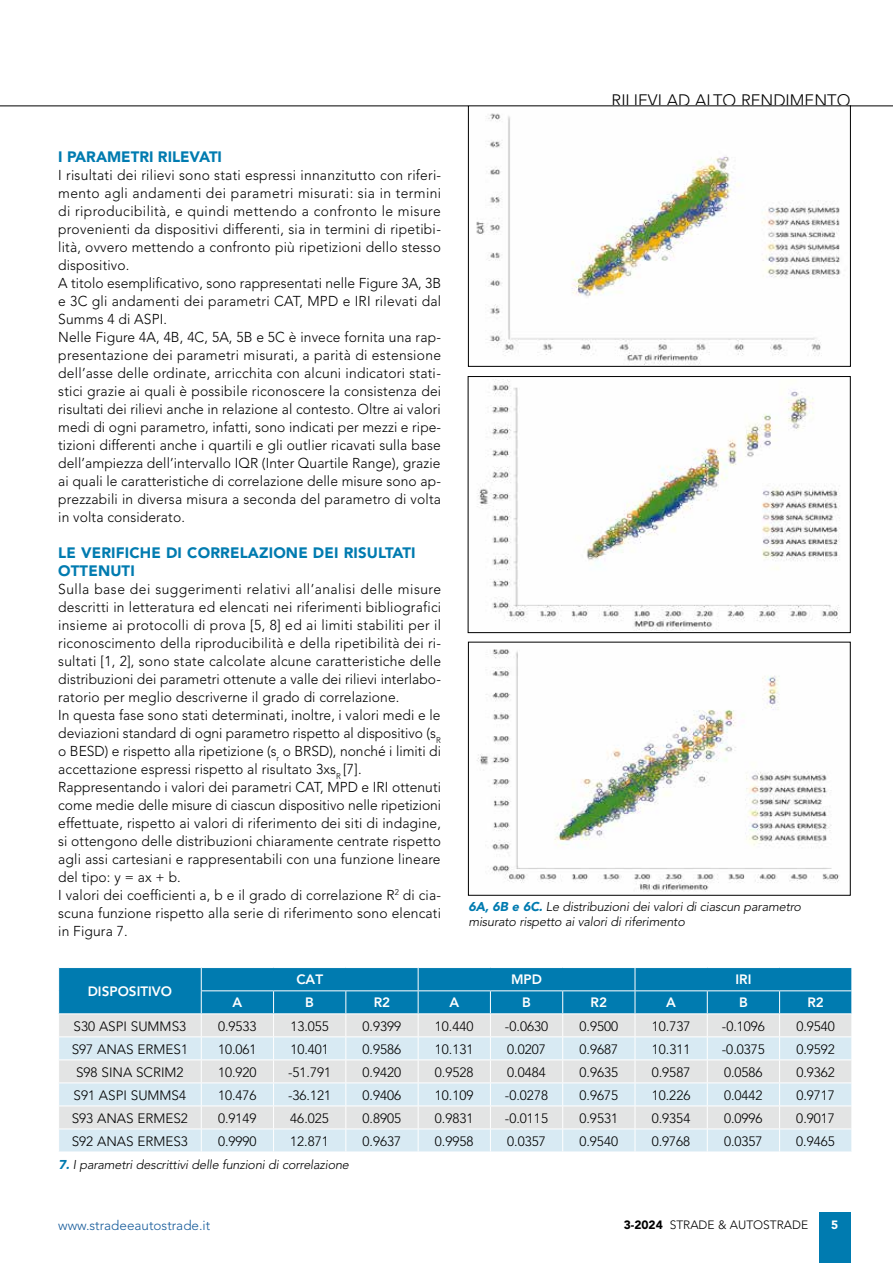
<style>
.page{position:relative;width:893px;height:1263px;background:#fff}
.page>*{position:absolute;margin:0;border:0;box-sizing:border-box;transform-origin:0 0}
.t1{font:300 16.5px "Avenir";color:#000}
.t2{font:900 15px/18px "Avenir";letter-spacing:.01em;color:#007bb0}
.t3{font:300 14.25px/18px "Avenir";letter-spacing:.01em;color:#000}
.t4{font:300 13.5px "Avenir";color:#000}
.t5{font:800 13.5px "Avenir";color:#fff}
.t6{font:300 13.5px "Avenir";color:#165b9a}
.t7{font:italic 300 12.75px/14.2px "Avenir";letter-spacing:-.015em;color:#000}
.t8{font:300 12px "Avenir";color:#000}
.t9{font:900 12px "Avenir";color:#fff}
.s1{font-weight:900;color:#007bb0}
.s2{font-weight:900}
</style>
<div class="page">
<hr style="left:0;top:106px;width:893px;height:1px;background:#000">
<div style="left:819px;top:1212px;width:31px;height:51px;background:#007bb0"></div>
<img style="left:477px;top:649px;width:362px;height:243px">
<img style="left:477px;top:379px;width:363px;height:252px">
<div style="left:468px;top:376px;width:382px;height:257px;border:1px solid #000"></div>
<img style="left:476px;top:113px;width:365px;height:252px">
<div style="left:468px;top:106px;width:383px;height:261px;border:1px solid #000"></div>
<svg style="left:58px;top:967px;width:794px;height:184px;background:#aacede"></svg>
<hr style="left:201px;top:1013px;width:73px;height:1px;background:#fff">
<hr style="left:274px;top:1013px;width:72px;height:1px;background:#fff">
<hr style="left:346px;top:1013px;width:72px;height:1px;background:#fff">
<p class="t2" style="left:58px;top:148px;width:165px">I PARAMETRI RILEVATI</p>
<p class="t3" style="left:58px;top:166px;width:384px">I risultati dei rilievi sono stati espressi innanzitutto con riferi&shy;mento agli andamenti dei parametri misurati: sia in termini di riproducibilità, e quindi mettendo a confronto le misure provenienti da dispositivi differenti, sia in termini di ripetibi&shy;lità, ovvero mettendo a confronto più ripetizioni dello stesso dispositivo.<br>A titolo esemplificativo, sono rappresentati nelle Figure 3A, 3B e 3C gli andamenti dei parametri CAT, MPD e IRI rilevati dal Summs 4 di ASPI.<br>Nelle Figure 4A, 4B, 4C, 5A, 5B e 5C è invece fornita una rap&shy;presentazione dei parametri misurati, a parità di estensione dell’asse delle ordinate, arricchita con alcuni indicatori stati&shy;stici grazie ai quali è possibile riconoscere la consistenza dei risultati dei rilievi anche in relazione al contesto. Oltre ai valori medi di ogni parametro, infatti, sono indicati per mezzi e ripe&shy;tizioni differenti anche i quartili e gli outlier ricavati sulla base dell’ampiezza dell’intervallo IQR (Inter Quartile Range), grazie ai quali le caratteristiche di correlazione delle misure sono ap&shy;prezzabili in diversa misura a seconda del parametro di volta in volta considerato.</p>
<p class="t2" style="left:58px;top:544px;width:359px">LE VERIFICHE DI CORRELAZIONE DEI RISULTATI<br>OTTENUTI</p>
<p class="t3" style="left:58px;top:580px;width:384px">Sulla base dei suggerimenti relativi all’analisi delle misure descritti in letteratura ed elencati nei riferimenti bibliografici insieme ai protocolli di prova [5, 8] ed ai limiti stabiliti per il riconoscimento della riproducibilità e della ripetibilità dei ri&shy;sultati [1, 2], sono state calcolate alcune caratteristiche delle distribuzioni dei parametri ottenute a valle dei rilievi interlabo&shy;ratorio per meglio descriverne il grado di correlazione.<br>In questa fase sono stati determinati, inoltre, i valori medi e le deviazioni standard di ogni parametro rispetto al dispositivo (s<sub>R </sub>o BESD) e rispetto alla ripetizione (s<sub>r</sub> o BRSD), nonché i limiti di accettazione espressi rispetto al risultato 3xs<sub>R</sub> [7].<br>Rappresentando i valori dei parametri CAT, MPD e IRI ottenuti come medie delle misure di ciascun dispositivo nelle ripetizioni effettuate, rispetto ai valori di riferimento dei siti di indagine, si ottengono delle distribuzioni chiaramente centrate rispetto agli assi cartesiani e rappresentabili con una funzione lineare del tipo: y = ax + b.<br>I valori dei coefficienti a, b e il grado di correlazione R<sup>2</sup> di cia&shy;scuna funzione rispetto alla serie di riferimento sono elencati in Figura 7.</p>
<p class="t1" style="left:612px;top:90px;width:240px">RILIEVI AD ALTO RENDIMENTO</p>
<p class="t7" style="left:468px;top:900px;width:334px"><span class="s1">6A, 6B e 6C.</span> Le distribuzioni dei valori di ciascun parametro misurato rispetto ai valori di riferimento</p>
<p class="t5" style="left:88px;top:983px;width:86px">DISPOSITIVO</p>
<p class="t5" style="left:296px;top:972px;width:28px">CAT</p>
<p class="t5" style="left:511px;top:972px;width:32px">MPD</p>
<p class="t5" style="left:735px;top:972px;width:18px">IRI</p>
<p class="t5" style="left:233px;top:995px;width:11px">A</p>
<p class="t5" style="left:305px;top:995px;width:10px">B</p>
<p class="t5" style="left:374px;top:995px;width:18px">R2</p>
<p class="t5" style="left:449px;top:995px;width:11px">A</p>
<p class="t5" style="left:522px;top:995px;width:10px">B</p>
<p class="t5" style="left:591px;top:995px;width:18px">R2</p>
<p class="t5" style="left:666px;top:995px;width:11px">A</p>
<p class="t5" style="left:739px;top:995px;width:10px">B</p>
<p class="t5" style="left:807px;top:995px;width:18px">R2</p>
<p class="t4" style="left:74px;top:1018px;width:114px">S30 ASPI SUMMS3</p>
<p class="t4" style="left:218px;top:1018px;width:40px">0.9533</p>
<p class="t4" style="left:290px;top:1018px;width:40px">13.055</p>
<p class="t4" style="left:363px;top:1018px;width:40px">0.9399</p>
<p class="t4" style="left:435px;top:1018px;width:40px">10.440</p>
<p class="t4" style="left:505px;top:1018px;width:45px">-0.0630</p>
<p class="t4" style="left:579px;top:1018px;width:40px">0.9500</p>
<p class="t4" style="left:652px;top:1018px;width:40px">10.737</p>
<p class="t4" style="left:722px;top:1018px;width:45px">-0.1096</p>
<p class="t4" style="left:796px;top:1018px;width:40px">0.9540</p>
<p class="t4" style="left:72px;top:1041px;width:118px">S97 ANAS ERMES1</p>
<p class="t4" style="left:218px;top:1041px;width:40px">10.061</p>
<p class="t4" style="left:290px;top:1041px;width:40px">10.401</p>
<p class="t4" style="left:363px;top:1041px;width:40px">0.9586</p>
<p class="t4" style="left:435px;top:1041px;width:40px">10.131</p>
<p class="t4" style="left:507px;top:1041px;width:40px">0.0207</p>
<p class="t4" style="left:579px;top:1041px;width:40px">0.9687</p>
<p class="t4" style="left:652px;top:1041px;width:40px">10.311</p>
<p class="t4" style="left:722px;top:1041px;width:45px">-0.0375</p>
<p class="t4" style="left:796px;top:1041px;width:40px">0.9592</p>
<p class="t4" style="left:76px;top:1064px;width:109px">S98 SINA SCRIM2</p>
<p class="t4" style="left:218px;top:1064px;width:40px">10.920</p>
<p class="t4" style="left:288px;top:1064px;width:45px">-51.791</p>
<p class="t4" style="left:363px;top:1064px;width:40px">0.9420</p>
<p class="t4" style="left:435px;top:1064px;width:40px">0.9528</p>
<p class="t4" style="left:507px;top:1064px;width:40px">0.0484</p>
<p class="t4" style="left:579px;top:1064px;width:40px">0.9635</p>
<p class="t4" style="left:652px;top:1064px;width:40px">0.9587</p>
<p class="t4" style="left:724px;top:1064px;width:40px">0.0586</p>
<p class="t4" style="left:796px;top:1064px;width:40px">0.9362</p>
<p class="t4" style="left:74px;top:1087px;width:114px">S91 ASPI SUMMS4</p>
<p class="t4" style="left:218px;top:1087px;width:40px">10.476</p>
<p class="t4" style="left:288px;top:1087px;width:45px">-36.121</p>
<p class="t4" style="left:363px;top:1087px;width:40px">0.9406</p>
<p class="t4" style="left:435px;top:1087px;width:40px">10.109</p>
<p class="t4" style="left:505px;top:1087px;width:45px">-0.0278</p>
<p class="t4" style="left:579px;top:1087px;width:40px">0.9675</p>
<p class="t4" style="left:652px;top:1087px;width:40px">10.226</p>
<p class="t4" style="left:724px;top:1087px;width:40px">0.0442</p>
<p class="t4" style="left:796px;top:1087px;width:40px">0.9717</p>
<p class="t4" style="left:72px;top:1110px;width:118px">S93 ANAS ERMES2</p>
<p class="t4" style="left:218px;top:1110px;width:40px">0.9149</p>
<p class="t4" style="left:290px;top:1110px;width:40px">46.025</p>
<p class="t4" style="left:363px;top:1110px;width:40px">0.8905</p>
<p class="t4" style="left:435px;top:1110px;width:40px">0.9831</p>
<p class="t4" style="left:505px;top:1110px;width:45px">-0.0115</p>
<p class="t4" style="left:579px;top:1110px;width:40px">0.9531</p>
<p class="t4" style="left:652px;top:1110px;width:40px">0.9354</p>
<p class="t4" style="left:724px;top:1110px;width:40px">0.0996</p>
<p class="t4" style="left:796px;top:1110px;width:40px">0.9017</p>
<p class="t4" style="left:72px;top:1133px;width:118px">S92 ANAS ERMES3</p>
<p class="t4" style="left:218px;top:1133px;width:40px">0.9990</p>
<p class="t4" style="left:290px;top:1133px;width:40px">12.871</p>
<p class="t4" style="left:363px;top:1133px;width:40px">0.9637</p>
<p class="t4" style="left:435px;top:1133px;width:40px">0.9958</p>
<p class="t4" style="left:507px;top:1133px;width:40px">0.0357</p>
<p class="t4" style="left:579px;top:1133px;width:40px">0.9540</p>
<p class="t4" style="left:652px;top:1133px;width:40px">0.9768</p>
<p class="t4" style="left:724px;top:1133px;width:40px">0.0357</p>
<p class="t4" style="left:796px;top:1133px;width:40px">0.9465</p>
<p class="t7" style="left:58px;top:1157px;width:292px"><span class="s1">7.</span> I parametri descrittivi delle funzioni di correlazione</p>
<p class="t6" style="left:58px;top:1217px;width:154px">www.stradeeautostrade.it</p>
<p class="t8" style="left:624px;top:1217px;width:186px"><span class="s2">3-2024</span> STRADE &amp; AUTOSTRADE</p>
<p class="t9" style="left:831px;top:1217px;width:9px">5</p>
</div>
